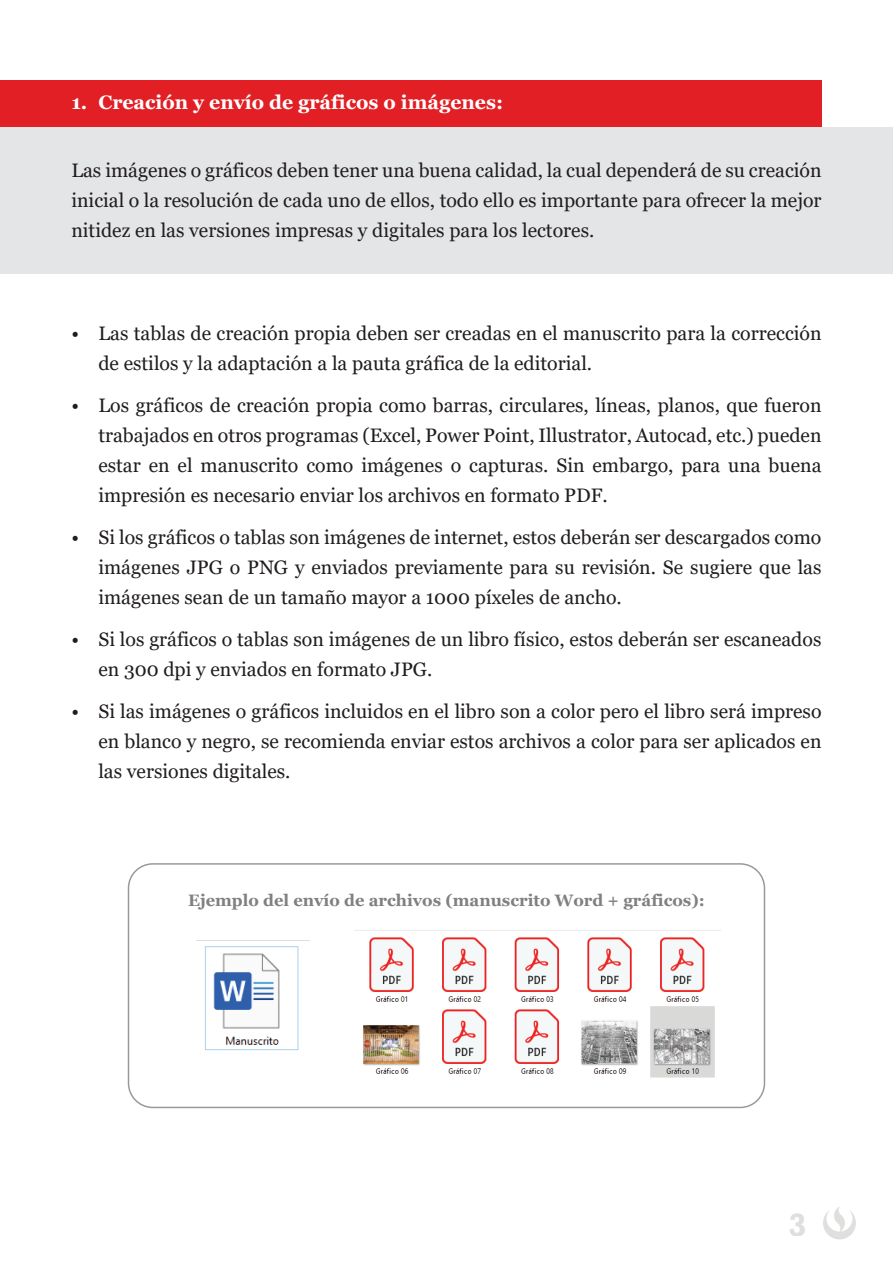
<style>
.page{position:relative;width:893px;height:1263px;background:#fff}
.page>*{position:absolute;margin:0;border:0;box-sizing:border-box;transform-origin:0 0}
.t1{font:700 33px "Rockwell";color:#dfdfde}
.t2{font:19.5px/30px "Georgia";color:#211d1e;text-align:justify}
.t3{font:700 19.5px "Georgia";color:#fff}
.t4{font:700 16.5px "Georgia";color:#7f807f}
</style>
<div class="page">
<div style="left:0;top:127px;width:893px;height:146px;background:#e4e5e6"></div>
<svg style="left:823px;top:1207px;width:33px;height:32px"></svg>
<div style="left:0;top:81px;width:822px;height:46px;background:#e11f25"></div>
<img style="left:354px;top:930px;width:366px;height:148px">
<img style="left:205px;top:946px;width:94px;height:105px">
<div style="left:128px;top:863px;width:637px;height:245px;border:2px solid #99999a;border-radius:24px"></div>
<p class="t3" style="left:71px;top:90px;width:433px">1. Creación y envío de gráficos o imágenes:</p>
<p class="t2" style="left:71px;top:155px;width:752px">Las imágenes o gráficos deben tener una buena calidad, la cual dependerá de su creación inicial o la resolución de cada uno de ellos, todo ello es importante para ofrecer la mejor nitidez en las versiones impresas y digitales para los lectores.</p>
<p class="t2" style="left:98px;top:319px;width:725px;text-indent:-27px">• Las tablas de creación propia deben ser creadas en el manuscrito para la corrección de estilos y la adaptación a la pauta gráfica de la editorial.</p>
<p class="t2" style="left:98px;top:391px;width:725px;text-indent:-27px">• Los gráficos de creación propia como barras, circulares, líneas, planos, que fueron trabajados en otros programas (Excel, Power Point, Illustrator, Autocad, etc.) pueden estar en el manuscrito como imágenes o capturas. Sin embargo, para una buena impresión es necesario enviar los archivos en formato PDF.</p>
<p class="t2" style="left:98px;top:523px;width:725px;text-indent:-27px">• Si los gráficos o tablas son imágenes de internet, estos deberán ser descargados como imágenes JPG o PNG y enviados previamente para su revisión. Se sugiere que las imágenes sean de un tamaño mayor a 1000 píxeles de ancho.</p>
<p class="t2" style="left:98px;top:625px;width:724px;text-indent:-27px">• Si los gráficos o tablas son imágenes de un libro físico, estos deberán ser escaneados en 300 dpi y enviados en formato JPG.</p>
<p class="t2" style="left:98px;top:697px;width:725px;text-indent:-27px">• Si las imágenes o gráficos incluidos en el libro son a color pero el libro será impreso en blanco y negro, se recomienda enviar estos archivos a color para ser aplicados en las versiones digitales.</p>
<p class="t4" style="left:188px;top:889px;width:518px">Ejemplo del envío de archivos (manuscrito Word + gráficos):</p>
<h1 class="t1" style="left:788px;top:1204px;width:20px">3</h1>
</div>
